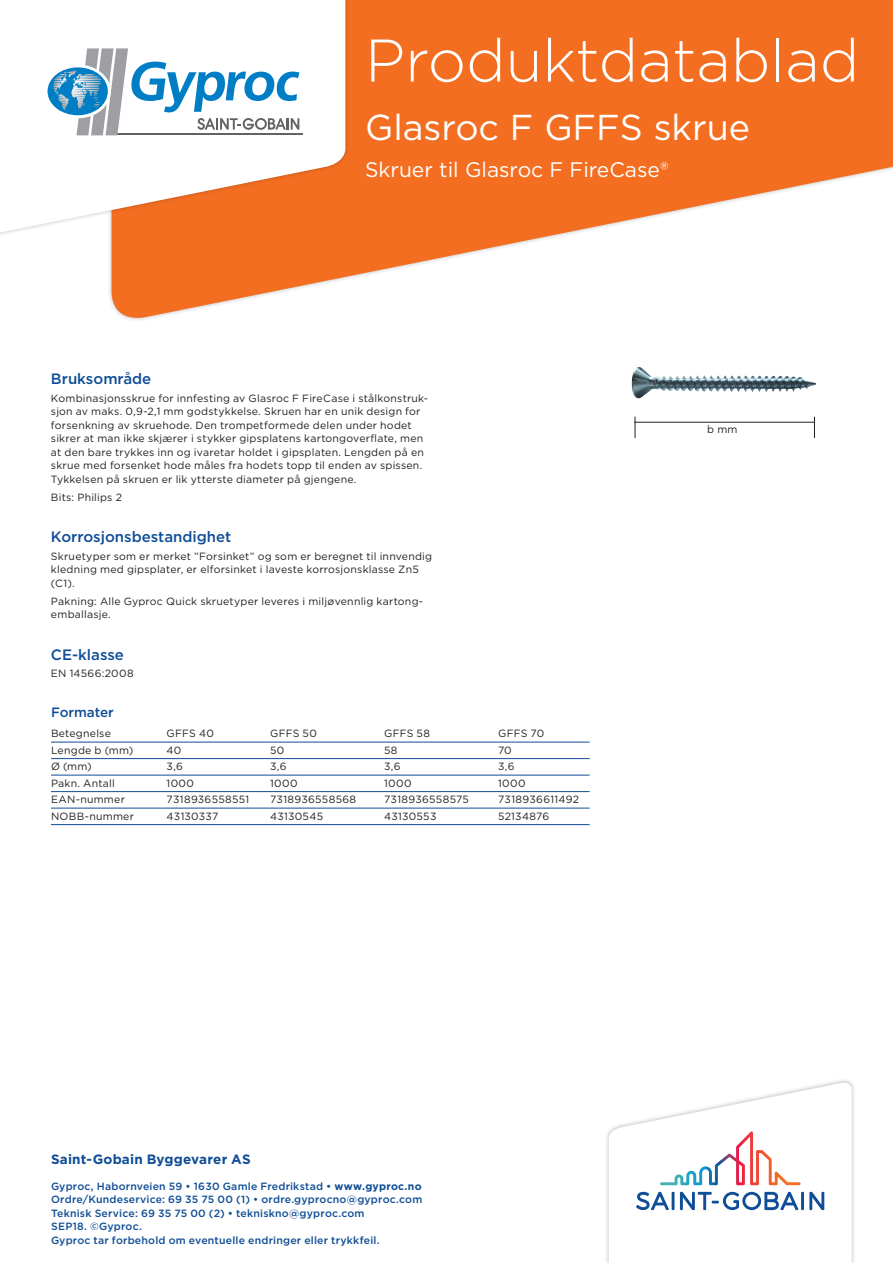
<style>
.page{position:relative;width:893px;height:1263px;background:#fff}
.page>*{position:absolute;margin:0;border:0;box-sizing:border-box;transform-origin:0 0}
.Rubbe_1{font:300 60px "Gotham";color:#fff}
.Rubbe_2{font:36px "Gotham";color:#fff}
.Rubbe_2-2{font:21px "Gotham";color:#fff}
.Ingress{font:500 15px "Gotham";color:#0f4d96}
.t1{font:700 13.5px "Gotham";letter-spacing:.015em;color:#0f4d96}
.Mellan{font:500 13.5px "Gotham";color:#0f4d96}
.Bröd{font:10.5px/13.5px "Gotham";letter-spacing:.02em;color:#231f20}
.t2{font:500 10.5px/13.5px "Gotham";letter-spacing:.02em;color:#0f4d96}
.Tabell{font:10.5px "Gotham";letter-spacing:.025em;color:#231f20}
.s1{font-weight:700}
</style>
<div class="page">
<div style="left:605px;top:1078px;width:251px;height:185px;background:#231f20;opacity:.3"></div>
<svg style="left:609px;top:1081px;width:243px;height:182px"></svg>
<svg style="left:110px;top:0;width:783px;height:320px;fill:#f36e21"></svg>
<svg style="left:0;top:0;width:345px;height:243px"></svg>
<hr style="left:117px;top:134px;width:185px;height:1px;background:#636366">
<svg style="left:48px;top:48px;width:251px;height:87px"></svg>
<svg style="left:635px;top:417px;width:1px;height:21px"></svg>
<hr style="left:634px;top:422px;width:180px;height:1px;background:#231f20">
<svg style="left:814px;top:417px;width:1px;height:21px"></svg>
<img style="left:631px;top:367px;width:185px;height:32px">
<hr style="left:51px;top:742px;width:539px;height:1px;background:#0f4d96">
<hr style="left:51px;top:758px;width:539px;height:1px;background:#0f4d96">
<hr style="left:51px;top:775px;width:539px;height:1px;background:#0f4d96">
<hr style="left:51px;top:791px;width:539px;height:1px;background:#0f4d96">
<hr style="left:51px;top:808px;width:539px;height:1px;background:#0f4d96">
<hr style="left:51px;top:824px;width:539px;height:1px;background:#0f4d96">
<p class="Rubbe_1" style="left:365px;top:22px;width:496px">Produktdatablad</p>
<p class="Rubbe_2" style="left:365px;top:104px;width:387px">Glasroc F GFFS skrue</p>
<p class="Rubbe_2-2" style="left:365px;top:156px;width:305px">Skruer til Glasroc F FireCase®</p>
<p class="Ingress" style="left:51px;top:369px;width:102px">Bruksområde</p>
<p class="Bröd" style="left:51px;top:391px;width:379px">Kombinasjonsskrue for innfesting av Glasroc F FireCase i stålkonstruk&shy;sjon av maks. 0,9-2,1 mm godstykkelse. Skruen har en unik design for forsenkning av skruehode. Den trompetformede delen under hodet sikrer at man ikke skjærer i stykker gipsplatens kartongoverflate, men at den bare trykkes inn og ivaretar holdet i gipsplaten. Lengden på en skrue med forsenket hode måles fra hodets topp til enden av spissen.<br>Tykkelsen på skruen er lik ytterste diameter på gjengene.</p>
<p class="Bröd" style="left:51px;top:490px;width:73px">Bits: Philips 2</p>
<p class="Ingress" style="left:51px;top:527px;width:182px">Korrosjonsbestandighet</p>
<p class="Bröd" style="left:51px;top:549px;width:383px">Skruetyper som er merket ”Forsinket” og som er beregnet til innvendig kledning med gipsplater, er elforsinket i laveste korrosjonsklasse Zn5 (C1).</p>
<p class="Bröd" style="left:51px;top:594px;width:374px">Pakning: Alle Gyproc Quick skruetyper leveres i miljøvennlig kartong&shy;emballasje.</p>
<p class="Ingress" style="left:51px;top:644px;width:75px">CE-klasse</p>
<p class="Bröd" style="left:51px;top:667px;width:84px">EN 14566:2008</p>
<p class="Mellan" style="left:51px;top:703px;width:64px">Formater</p>
<p class="Tabell" style="left:51px;top:727px;width:61px">Betegnelse</p>
<p class="Tabell" style="left:167px;top:727px;width:49px">GFFS 40</p>
<p class="Tabell" style="left:270px;top:727px;width:48px">GFFS 50</p>
<p class="Tabell" style="left:384px;top:727px;width:48px">GFFS 58</p>
<p class="Tabell" style="left:498px;top:727px;width:48px">GFFS 70</p>
<p class="Tabell" style="left:51px;top:743px;width:84px">Lengde b (mm)</p>
<p class="Tabell" style="left:167px;top:743px;width:16px">40</p>
<p class="Tabell" style="left:270px;top:743px;width:16px">50</p>
<p class="Tabell" style="left:384px;top:743px;width:15px">58</p>
<p class="Tabell" style="left:498px;top:743px;width:15px">70</p>
<p class="Tabell" style="left:51px;top:760px;width:42px">Ø (mm)</p>
<p class="Tabell" style="left:167px;top:760px;width:18px">3,6</p>
<p class="Tabell" style="left:270px;top:760px;width:18px">3,6</p>
<p class="Tabell" style="left:384px;top:760px;width:18px">3,6</p>
<p class="Tabell" style="left:498px;top:760px;width:18px">3,6</p>
<p class="Tabell" style="left:51px;top:776px;width:65px">Pakn. Antall</p>
<p class="Tabell" style="left:167px;top:776px;width:29px">1000</p>
<p class="Tabell" style="left:270px;top:776px;width:29px">1000</p>
<p class="Tabell" style="left:384px;top:776px;width:29px">1000</p>
<p class="Tabell" style="left:498px;top:776px;width:29px">1000</p>
<p class="Tabell" style="left:51px;top:793px;width:75px">EAN-nummer</p>
<p class="Tabell" style="left:167px;top:793px;width:84px">7318936558551</p>
<p class="Tabell" style="left:270px;top:793px;width:88px">7318936558568</p>
<p class="Tabell" style="left:384px;top:793px;width:87px">7318936558575</p>
<p class="Tabell" style="left:498px;top:793px;width:82px">7318936611492</p>
<p class="Tabell" style="left:51px;top:809px;width:84px">NOBB-nummer</p>
<p class="Tabell" style="left:167px;top:809px;width:54px">43130337</p>
<p class="Tabell" style="left:270px;top:809px;width:55px">43130545</p>
<p class="Tabell" style="left:384px;top:809px;width:54px">43130553</p>
<p class="Tabell" style="left:498px;top:809px;width:53px">52134876</p>
<p class="Bröd" style="left:707px;top:422px;width:32px">b mm</p>
<p class="t1" style="left:51px;top:1150px;width:201px">Saint-Gobain Byggevarer AS</p>
<p class="t2" style="left:51px;top:1179px;width:372px">Gyproc, Habornveien 59 • 1630 Gamle Fredrikstad • <span class="s1">www.gyproc.no</span></p>
<p class="t2" style="left:51px;top:1193px;width:373px">Ordre/Kundeservice: 69 35 75 00 (1) • ordre.gyprocno@gyproc.com</p>
<p class="t2" style="left:51px;top:1206px;width:315px">Teknisk Service: 69 35 75 00 (2) • tekniskno@gyproc.com<br>SEP18. ©Gyproc.</p>
<p class="t2" style="left:51px;top:1233px;width:330px">Gyproc tar forbehold om eventuelle endringer eller trykkfeil.</p>
</div>
